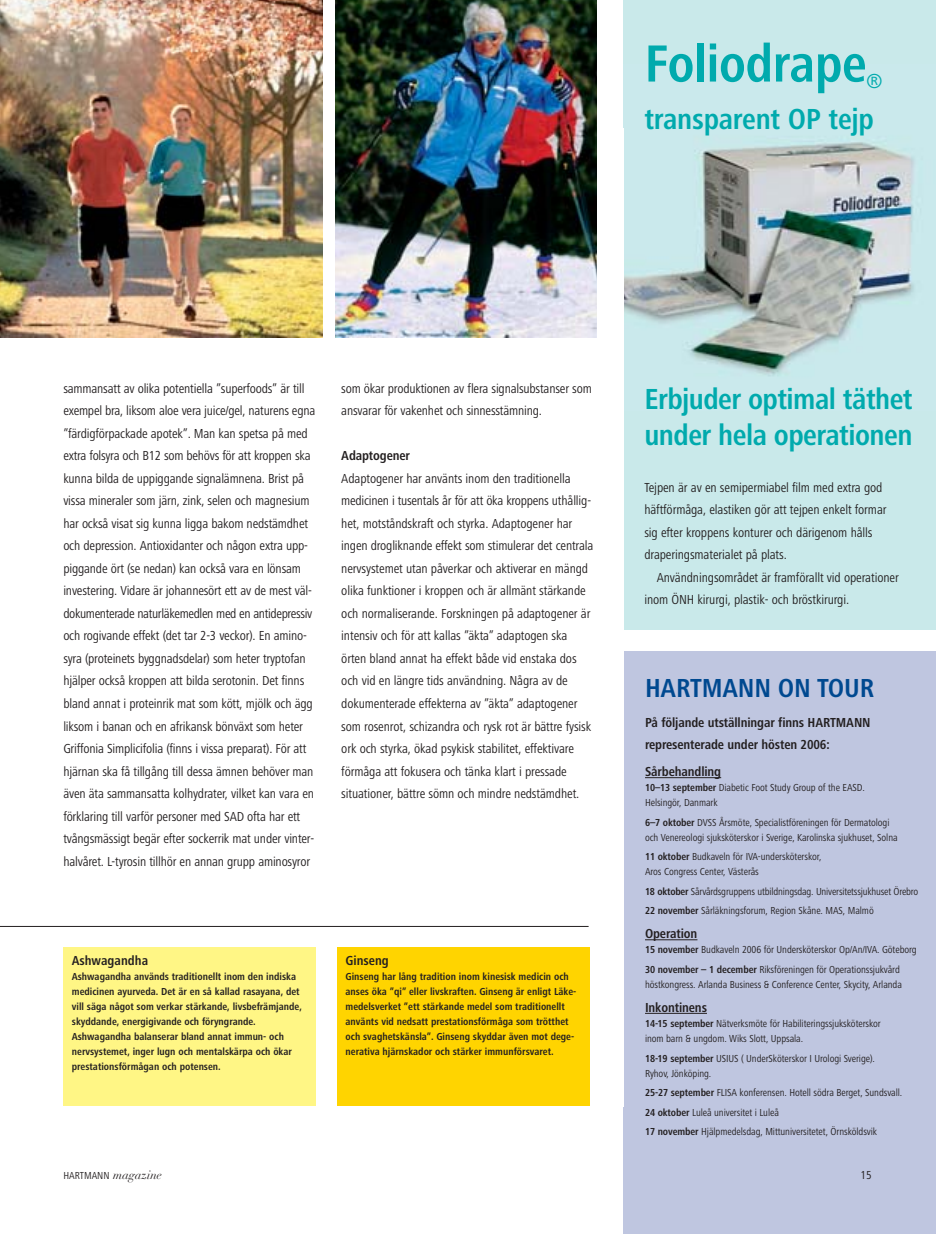
<style>
.page{position:relative;width:936px;height:1234px;background:#fff}
.page>*{position:absolute;margin:0;border:0;box-sizing:border-box;transform-origin:0 0}
.t1{font:700 condensed 54px "Frutiger Next LT";letter-spacing:-.01em;color:#00aaad}
.t2{font:700 condensed 30px/36px "Frutiger Next LT";letter-spacing:-.02em;color:#00aaad}
.t3{font:700 condensed 27px "Frutiger Next LT";letter-spacing:-.01em;color:#004990}
.t4{font:condensed 21px "Frutiger Next LT";color:#00aaad}
.t5{font:condensed 13.5px/22.5px "Frutiger Next LT";letter-spacing:-.015em;color:#231f20}
.t6{font:700 condensed 13.5px/22.5px "Frutiger Next LT";letter-spacing:-.01em;color:#231f20}
.t7{font:condensed 12px "Frutiger Next LT";color:#231f20}
.t8{font:condensed 10.5px/15px "Frutiger Next LT";letter-spacing:-.01em;color:#231f20}
.t9{font:700 condensed 10.5px/15px "Frutiger Next LT";color:#231f20}
.s1{font-weight:700}
.s2{font-family:"Didot LH";font-style:italic;font-stretch:normal;font-size:12px}
</style>
<div class="page">
<img style="left:0;top:0;width:935px;height:1233px">
<h1 class="t1" style="left:644px;top:43px;width:224px">Foliodrape</h1>
<h3 class="t4" style="left:866px;top:73px;width:18px">®</h3>
<h2 class="t2" style="left:644px;top:104px;width:231px">transparent OP tejp</h2>
<p class="t5" style="left:63px;top:378px;width:253px">sammansatt av olika potentiella ”superfoods” är till exempel bra, liksom aloe vera juice/gel, naturens egna ”färdigförpackade apotek”. Man kan spetsa på med extra folsyra och B12 som behövs för att kroppen ska kunna bilda de uppiggande signalämnena. Brist på vissa mineraler som järn, zink, selen och magnesium har också visat sig kunna ligga bakom nedstämdhet och depression. Antioxidanter och någon extra upp&shy;piggande ört (se nedan) kan också vara en lönsam investering. Vidare är johannesört ett av de mest väl&shy;dokumenterade naturläkemedlen med en antidepressiv och rogivande effekt (det tar 2-3 veckor). En amino&shy;syra (proteinets byggnadsdelar) som heter tryptofan hjälper också kroppen att bilda serotonin. Det finns bland annat i proteinrik mat som kött, mjölk och ägg liksom i banan och en afrikansk bönväxt som heter Griffonia Simplicifolia (finns i vissa preparat). För att hjärnan ska få tillgång till dessa ämnen behöver man även äta sammansatta kolhydrater, vilket kan vara en förklaring till varför personer med SAD ofta har ett tvångsmässigt begär efter sockerrik mat under vinter&shy;halvåret. L-tyrosin tillhör en annan grupp aminosyror</p>
<p class="t5" style="left:341px;top:378px;width:252px">som ökar produktionen av flera signalsubstanser som ansvarar för vakenhet och sinnesstämning.</p>
<p class="t6" style="left:341px;top:445px;width:70px">Adaptogener</p>
<p class="t5" style="left:341px;top:468px;width:253px">Adaptogener har använts inom den traditionella medicinen i tusentals år för att öka kroppens uthållig&shy;het, motståndskraft och styrka. Adaptogener har ingen drogliknande effekt som stimulerar det centrala nervsystemet utan påverkar och aktiverar en mängd olika funktioner i kroppen och är allmänt stärkande och normaliserande. Forskningen på adaptogener är intensiv och för att kallas ”äkta” adaptogen ska örten bland annat ha effekt både vid enstaka dos och vid en längre tids användning. Några av de dokumenterade effekterna av ”äkta” adaptogener som rosenrot, schizandra och rysk rot är bättre fysisk ork och styrka, ökad psykisk stabilitet, effektivare förmåga att fokusera och tänka klart i pressade situationer, bättre sömn och mindre nedstämdhet.</p>
<p class="t6" style="left:72px;top:949px;width:78px">Ashwagandha</p>
<p class="t9" style="left:72px;top:969px;width:231px">Ashwagandha används traditionellt inom den indiska medicinen ayurveda. Det är en så kallad rasayana, det vill säga något som verkar stärkande, livsbefrämjande, skyddande, energigivande och föryngrande.<br>Ashwagandha balanserar bland annat immun- och nervsystemet, inger lugn och mentalskärpa och ökar prestationsförmågan och potensen.</p>
<p class="t6" style="left:345px;top:949px;width:45px">Ginseng</p>
<p class="t9" style="left:345px;top:969px;width:232px">Ginseng har lång tradition inom kinesisk medicin och anses öka ”qi” eller livskraften. Ginseng är enligt Läke&shy;medelsverket ”ett stärkande medel som traditionellt använts vid nedsatt prestationsförmåga som trötthet och svaghetskänsla”. Ginseng skyddar även mot dege&shy;nerativa hjärnskador och stärker immunförsvaret.</p>
<h2 class="t2" style="left:644px;top:383px;width:270px">Erbjuder optimal täthet under hela operationen</h2>
<p class="t5" style="left:644px;top:477px;width:244px">Tejpen är av en semipermiabel film med extra god häftförmåga, elastiken gör att tejpen enkelt formar sig efter kroppens konturer och därigenom hålls draperingsmaterialet på plats.</p>
<p class="t5" style="left:644px;top:567px;width:256px;text-indent:12px">Användningsområdet är framförallt vid operationer inom ÖNH kirurgi, plastik- och bröstkirurgi.</p>
<h3 class="t3" style="left:645px;top:677px;width:231px">HARTMANN ON TOUR</h3>
<p class="t6" style="left:645px;top:712px;width:227px">På följande utställningar finns HARTMANN representerade under hösten 2006:</p>
<p class="t6" style="left:645px;top:761px;width:78px">Sårbehandling</p>
<p class="t8" style="left:645px;top:781px;width:221px"><span class="s1">10–13 september</span> Diabetic Foot Study Group of the EASD.<br>Helsingör, Danmark</p>
<p class="t8" style="left:645px;top:815px;width:254px"><span class="s1">6–7 oktober</span> DVSS Årsmöte, Specialistföreningen för Dermatologi och Venereologi sjuksköterskor i Sverige, Karolinska sjukhuset, Solna</p>
<p class="t8" style="left:645px;top:850px;width:178px"><span class="s1">11 oktober</span> Budkaveln för IVA-undersköterskor,<br>Aros Congress Center, Västerås</p>
<p class="t8" style="left:645px;top:882px;width:275px;line-height:19.5px"><span class="s1">18 oktober</span> Sårvårdsgruppens utbildningsdag. Universitetssjukhuset Örebro<br><span class="s1">22 november</span> Sårläkningsforum, Region Skåne. MAS, Malmö</p>
<p class="t6" style="left:645px;top:923px;width:54px">Operation</p>
<p class="t8" style="left:645px;top:940px;width:273px;line-height:19.5px"><span class="s1">15 november</span> Budkaveln 2006 för Undersköterskor Op/An/IVA. Göteborg<br><span class="s1">30 november – 1 december</span> Riksföreningen för Operationssjukvård</p>
<p class="t8" style="left:645px;top:977px;width:258px">höstkongress. Arlanda Business &amp; Conference Center, Skycity, Arlanda</p>
<p class="t6" style="left:645px;top:997px;width:63px">Inkontinens</p>
<p class="t8" style="left:645px;top:1016px;width:237px"><span class="s1">14-15 september</span> Nätverksmöte för Habiliteringssjuksköterskor inom barn &amp; ungdom. Wiks Slott, Uppsala.</p>
<p class="t8" style="left:645px;top:1051px;width:231px"><span class="s1">18-19 september</span> USIUS ( UnderSköterskor I Urologi Sverige).<br>Ryhov, Jönköping.</p>
<p class="t8" style="left:645px;top:1083px;width:259px;line-height:19.5px"><span class="s1">25-27 september</span> FLISA konferensen. Hotell södra Berget, Sundsvall.<br><span class="s1">24 oktober</span> Luleå universitet i Luleå<br><span class="s1">17 november</span> Hjälpmedelsdag, Mittuniversitetet, Örnsköldsvik</p>
<p class="t8" style="left:63px;top:1168px;width:100px">HARTMANN <span class="s2">magazine</span></p>
<p class="t7" style="left:860px;top:1169px;width:13px">15</p>
</div>
